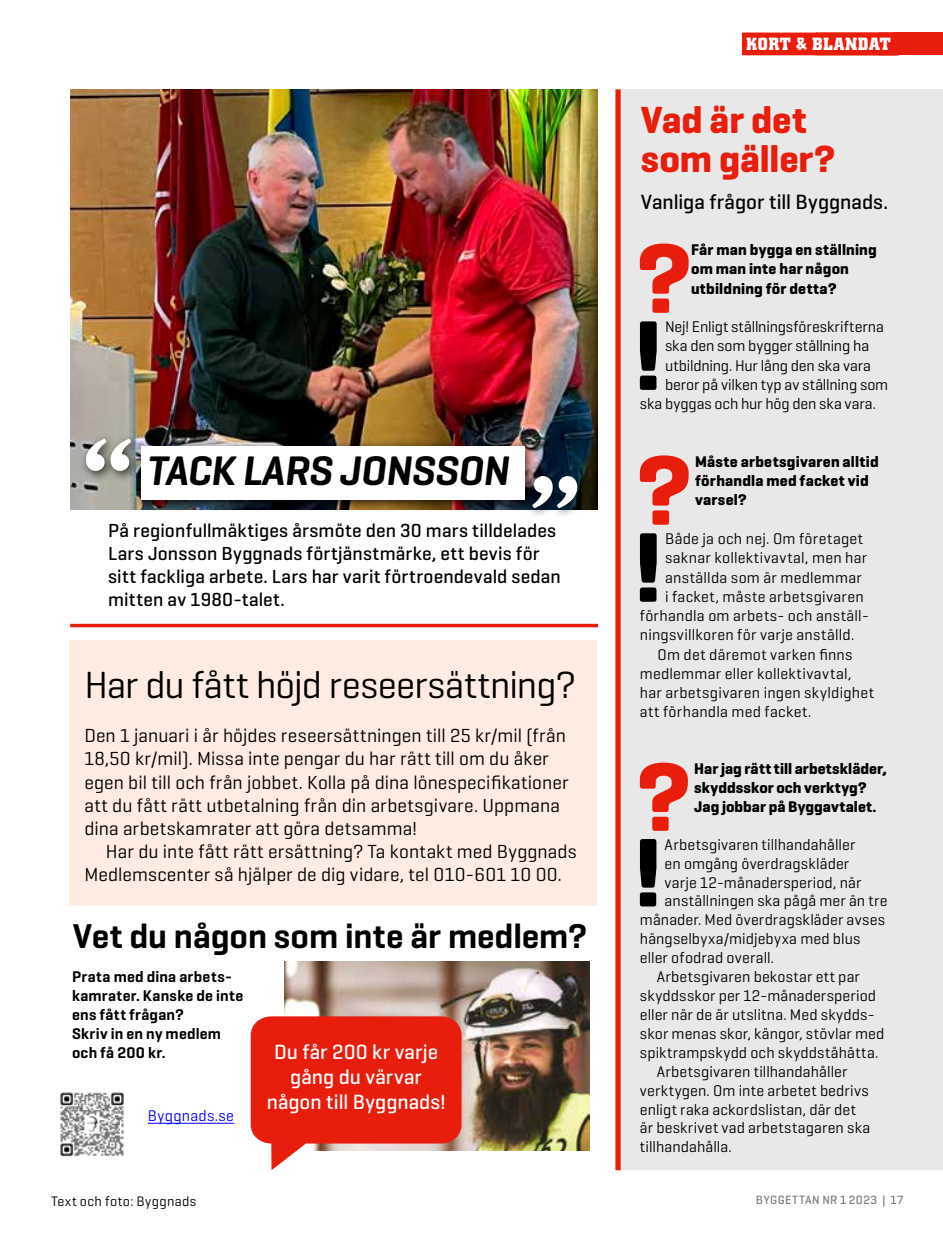
<style>
.page{position:relative;width:943px;height:1241px;background:#fff}
.page>*{position:absolute;margin:0;border:0;box-sizing:border-box;transform-origin:0 0}
.t1{font:700 105px "Farnham Text";color:#fff}
.t2{font:700 100.62px "Geogrotesque";color:#e81d0b}
.t3{font:700 100.62px "Geogrotesque";color:#000}
.t4{font:700 99.05px "Geogrotesque";color:#e81d0b}
.t5{font:700 99.05px "Geogrotesque";color:#000}
.t6{font:italic 600 42px "Geogrotesque";letter-spacing:-.01em;color:#000}
.t7{font:38.5px "Geogrotesque";letter-spacing:-.02em;color:#000}
.t8{font:700 38.5px/38.5px "Geogrotesque";letter-spacing:-.005em;color:#e81d0b}
.t9{font:600 35px "Geogrotesque";letter-spacing:-.005em;color:#000}
.t10{font:700 33.43px "Geogrotesque";color:#fff}
.t11{font:500 21px/25.2px "Geogrotesque";color:#fff;text-align:center}
.t12{font:500 21px "Geogrotesque";letter-spacing:-.005em;color:#000}
.t13{font:19.25px/23.1px "Geogrotesque";letter-spacing:.005em;color:#000}
.t14{font:500 19.25px/23.1px "Geogrotesque";letter-spacing:.01em;color:#000}
.t15{font:700 17.5px "City BQ";letter-spacing:.045em;color:#fff}
.t16{font:15.75px "Geogrotesque";letter-spacing:.01em;color:#000}
.t17{font:700 15.75px/19.2px "Geogrotesque";letter-spacing:.01em;color:#000}
.t18{font:15.75px "Geogrotesque";letter-spacing:-.01em;color:#000}
.t19{font:600 15.75px/18.9px "Geogrotesque";letter-spacing:.015em;color:#000}
.t20{font:15.75px "Geogrotesque";letter-spacing:-.015em;color:#000}
.t21{font:15.75px "Geogrotesque";letter-spacing:.02em;color:#00f}
.t22{font:14px "Geogrotesque";letter-spacing:.025em;color:#000}
.t23{font:500 12.25px "Geogrotesque";letter-spacing:.03em;color:#7b7e82}
</style>
<div class="page">
<div style="left:894px;top:32px;width:49px;height:23px;background:#e81d0b"></div>
<div style="left:742px;top:33px;width:153px;height:22px;background:#e81d0b"></div>
<div style="left:620px;top:89px;width:323px;height:1080px;background:#e8e8e9"></div>
<div style="left:615px;top:89px;width:5px;height:1080px;background:#e81d0b"></div>
<img style="left:285px;top:961px;width:304px;height:189px">
<div style="left:251px;top:1016px;width:210px;height:127px;background:#e81d0b;border-radius:19px"></div>
<img style="left:60px;top:1092px;width:64px;height:65px">
<hr style="left:148px;top:1122px;width:86px;height:1px;background:#00f">
<svg style="left:70px;top:623px;width:528px;height:4px;background:#ec4a3c"></svg>
<img style="left:70px;top:89px;width:527px;height:420px">
<div style="left:526px;top:469px;width:63px;height:50px;background:#000;opacity:.75"></div>
<div style="left:133px;top:439px;width:403px;height:73px;background:#000;opacity:.75"></div>
<div style="left:141px;top:446px;width:383px;height:54px;background:#fff"></div>
<div style="left:79px;top:432px;width:63px;height:51px;background:#000;opacity:.75"></div>
<div style="left:69px;top:640px;width:528px;height:265px;background:#feebe1"></div>
<h1 class="t1" style="left:135px;top:498px;width:55px;rotate:-180deg">”</h1>
<h3 class="t6" style="left:148px;top:444px;width:364px">TACK LARS JONSSON</h3>
<h1 class="t1" style="left:528px;top:448px;width:55px">”</h1>
<p class="t14" style="left:108px;top:518px;width:454px">På regionfullmäktiges årsmöte den 30 mars tilldelades Lars Jonsson Byggnads förtjänstmärke, ett bevis för sitt fackliga arbete. Lars har varit förtroendevald sedan mitten av 1980-talet.</p>
<h3 class="t7" style="left:84px;top:661px;width:493px">Har du fått höjd reseersättning?</h3>
<p class="t13" style="left:84px;top:723px;width:486px">Den 1 januari i år höjdes reseersättningen till 25 kr/mil (från 18,50 kr/mil). Missa inte pengar du har rätt till om du åker egen bil till och från jobbet. Kolla på dina lönespecifikationer att du fått rätt utbetalning från din arbetsgivare. Uppmana dina arbetskamrater att göra detsamma!</p>
<p class="t13" style="left:84px;top:839px;width:494px;text-indent:22px">Har du inte fått rätt ersättning? Ta kontakt med Byggnads<br>Medlemscenter så hjälper de dig vidare, tel 010-601 10 00.</p>
<h3 class="t9" style="left:73px;top:914px;width:515px">Vet du någon som inte är medlem?</h3>
<p class="t19" style="left:72px;top:966px;width:173px">Prata med dina arbets&shy;kamrater. Kanske de inte ens fått frågan?<br>Skriv in en ny medlem och få 200 kr.</p>
<p class="t21" style="left:148px;top:1105px;width:88px">Byggnads.se</p>
<h3 class="t11" style="left:267px;top:1038px;width:180px">Du får 200 kr varje gång du värvar någon till Byggnads!</h3>
<h3 class="t10" style="left:299px;top:1067px;width:139px">få 200 kr!</h3>
<p class="t22" style="left:51px;top:1191px;width:147px">Text och foto: Byggnads</p>
<p class="t15" style="left:746px;top:34px;width:146px">KORT &amp; BLANDAT</p>
<p class="t15" style="left:820px;top:34px;width:75px">VINJETTA</p>
<h3 class="t8" style="left:641px;top:101px;width:195px">Vad är det som gäller?</h3>
<h3 class="t12" style="left:641px;top:189px;width:249px">Vanliga frågor till Byggnads.</h3>
<h2 class="t2" style="left:637px;top:216px;width:55px">?</h2>
<p class="t17" style="left:691px;top:240px;width:187px">Får man bygga en ställning om man inte har någon utbildning för detta?</p>
<h2 class="t3" style="left:634px;top:293px;width:29px">!</h2>
<p class="t16" style="left:665px;top:317px;width:220px">Nej! Enligt ställningsföreskrifterna</p>
<p class="t18" style="left:665px;top:336px;width:206px">ska den som bygger ställning ha</p>
<p class="t20" style="left:665px;top:355px;width:208px">utbildning. Hur lång den ska vara</p>
<p class="t18" style="left:665px;top:374px;width:225px">beror på vilken typ av ställning som</p>
<p class="t18" style="left:640px;top:394px;width:238px">ska byggas och hur hög den ska vara.</p>
<h2 class="t2" style="left:637px;top:427px;width:55px">?</h2>
<p class="t17" style="left:695px;top:452px;width:185px">Måste arbetsgivaren alltid förhandla med facket vid varsel?</p>
<h2 class="t3" style="left:634px;top:504px;width:29px">!</h2>
<p class="t16" style="left:665px;top:528px;width:200px">Både ja och nej. Om företaget</p>
<p class="t16" style="left:665px;top:548px;width:204px">saknar kollektivavtal, men har</p>
<p class="t16" style="left:665px;top:567px;width:198px">anställda som är medlemmar</p>
<p class="t16" style="left:665px;top:586px;width:200px">i facket, måste arbetsgivaren</p>
<p class="t16" style="left:640px;top:605px;width:230px">förhandla om arbets- och anställ-</p>
<p class="t16" style="left:640px;top:625px;width:216px">ningsvillkoren för varje anställd.</p>
<p class="t16" style="left:657px;top:644px;width:197px">Om det däremot varken finns</p>
<p class="t16" style="left:640px;top:663px;width:213px">medlemmar eller kollektivavtal,</p>
<p class="t16" style="left:640px;top:682px;width:235px">har arbetsgivaren ingen skyldighet</p>
<p class="t16" style="left:640px;top:702px;width:173px">att förhandla med facket.</p>
<h3 class="t4" style="left:637px;top:735px;width:54px">?</h3>
<p class="t17" style="left:694px;top:759px;width:194px">Har jag rätt till arbetskläder, skyddsskor och verktyg?<br>Jag jobbar på Byggavtalet.</p>
<h3 class="t5" style="left:634px;top:810px;width:29px">!</h3>
<p class="t16" style="left:664px;top:834px;width:192px">Arbetsgivaren tillhandahåller</p>
<p class="t16" style="left:664px;top:853px;width:186px">en omgång överdragskläder</p>
<p class="t16" style="left:664px;top:872px;width:198px">varje 12-månadersperiod, när</p>
<p class="t16" style="left:664px;top:891px;width:225px">anställningen ska pågå mer än tre</p>
<p class="t16" style="left:640px;top:910px;width:247px">månader. Med överdragskläder avses</p>
<p class="t16" style="left:640px;top:928px;width:222px">hängselbyxa/midjebyxa med blus</p>
<p class="t16" style="left:640px;top:947px;width:136px">eller ofodrad overall.</p>
<p class="t16" style="left:656px;top:966px;width:205px">Arbetsgivaren bekostar ett par</p>
<p class="t16" style="left:640px;top:985px;width:238px">skyddsskor per 12-månadersperiod</p>
<p class="t16" style="left:640px;top:1004px;width:236px">eller när de är utslitna. Med skydds-</p>
<p class="t16" style="left:640px;top:1023px;width:246px">skor menas skor, kängor, stövlar med</p>
<p class="t16" style="left:640px;top:1042px;width:240px">spiktrampskydd och skyddståhätta.</p>
<p class="t16" style="left:656px;top:1061px;width:192px">Arbetsgivaren tillhandahåller</p>
<p class="t16" style="left:640px;top:1080px;width:230px">verktygen. Om inte arbetet bedrivs</p>
<p class="t16" style="left:640px;top:1099px;width:218px">enligt raka ackordslistan, där det</p>
<p class="t16" style="left:640px;top:1117px;width:232px">är beskrivet vad arbetstagaren ska</p>
<p class="t16" style="left:640px;top:1136px;width:93px">tillhandahålla.</p>
<p class="t23" style="left:755px;top:1192px;width:149px">BYGGETTAN NR 1 2023 | 17</p>
</div>
